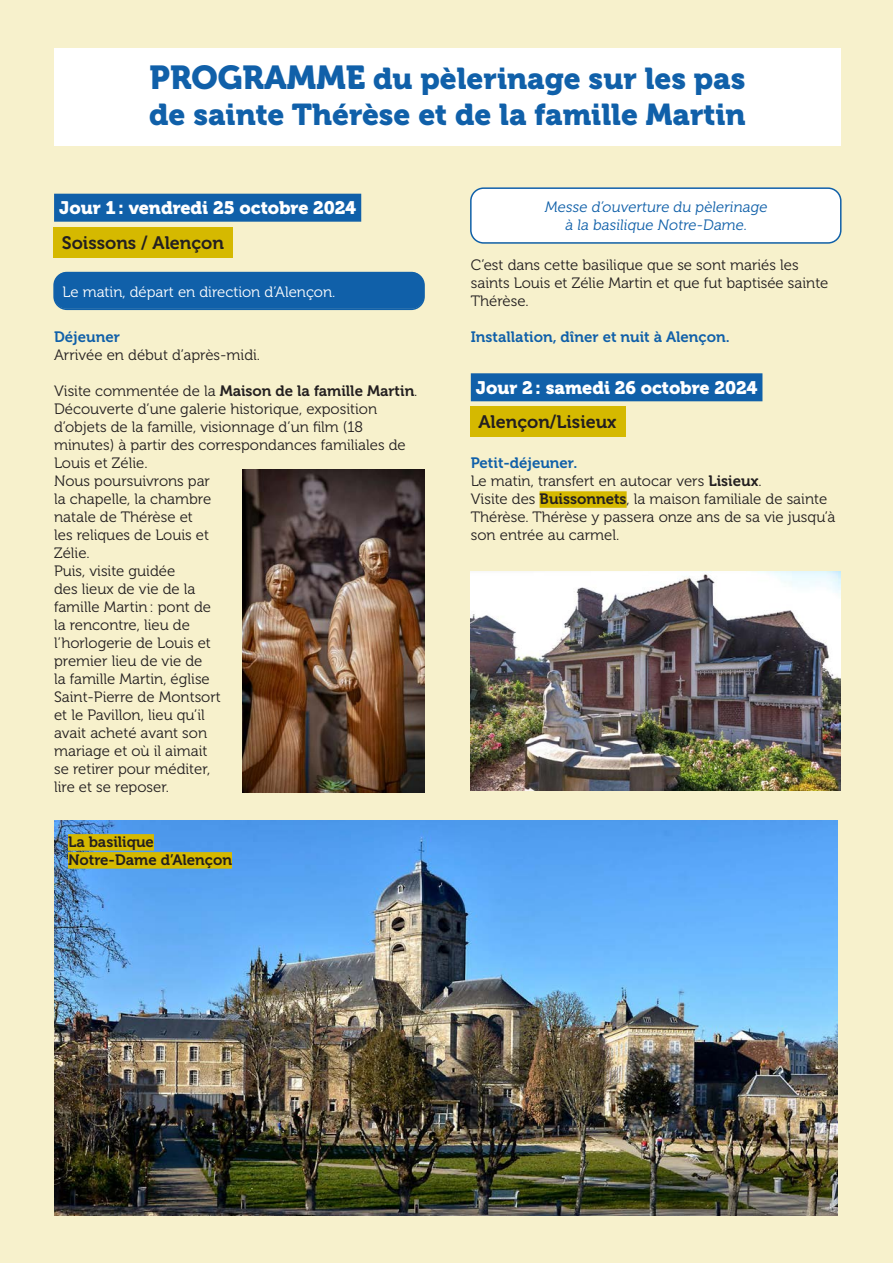
<style>
.page{position:relative;width:893px;height:1263px;background:#f7f1cc}
.page>*{position:absolute;margin:0;border:0;box-sizing:border-box;transform-origin:0 0}
.t1{font:30px/36px "Museo 900";color:#1060a9}
.t2{font:18px "Museo 900";color:#fff}
.t3{font:18px "Museo 700";color:#231f20}
.t4{font:15px/18px "Museo 300";color:#231f20}
.t5{font:15px/18px "Museo 700";color:#231f20}
.t6{font:15px "Museo 700";color:#1060a9}
.t7{font:15px/18px "Museo 300";color:#1060a9;text-align:center}
.t8{font:15px "Museo 300";color:#fff}
.s1{font-size:33px}
.s2{font-family:"Museo 300"}
.s3{font-family:"Museo 700"}
</style>
<div class="page">
<div style="left:54px;top:194px;width:307px;height:28px;border:6px solid #1060a9"></div>
<div style="left:59px;top:196px;width:297px;height:23px;background:#1060a9"></div>
<div style="left:53px;top:227px;width:179px;height:30px;background:#d5b900"></div>
<div style="left:54px;top:272px;width:370px;height:37px;background:#1060a9;border-radius:13px"></div>
<div style="left:53px;top:272px;width:372px;height:38px;border:2px solid #1060a9;border-radius:13px"></div>
<div style="left:471px;top:188px;width:370px;height:54px;background:#fff;border-radius:13px"></div>
<div style="left:470px;top:187px;width:371px;height:57px;border:2px solid #1060a9;border-radius:13px"></div>
<div style="left:471px;top:373px;width:291px;height:28px;border:6px solid #1060a9"></div>
<div style="left:476px;top:376px;width:281px;height:22px;background:#1060a9"></div>
<div style="left:470px;top:406px;width:155px;height:31px;background:#d5b900"></div>
<div style="left:540px;top:491px;width:87px;height:17px;background:#d5b900"></div>
<img style="left:471px;top:572px;width:370px;height:218px">
<div style="left:54px;top:48px;width:787px;height:97px;background:#fff"></div>
<img style="left:243px;top:470px;width:181px;height:322px">
<img style="left:54px;top:821px;width:783px;height:394px">
<div style="left:68px;top:834px;width:86px;height:17px;background:#d5b900"></div>
<div style="left:68px;top:852px;width:164px;height:17px;background:#d5b900"></div>
<h1 class="t1" style="left:149px;top:61px;width:598px"><span class="s1">PROGRAMME</span> du pèlerinage sur les pas de sainte Thérèse et de la famille Martin</h1>
<p class="t2" style="left:59px;top:198px;width:298px">Jour 1 : vendredi 25 octobre 2024</p>
<p class="t3" style="left:62px;top:233px;width:164px">Soissons / Alençon</p>
<p class="t8" style="left:63px;top:283px;width:274px">Le matin, départ en direction d’Alençon.</p>
<p class="t6" style="left:54px;top:328px;width:67px">Déjeuner</p>
<p class="t4" style="left:54px;top:346px;width:208px">Arrivée en début d’après-midi.</p>
<p class="t5" style="left:54px;top:382px;width:365px"><span class="s2">Visite commentée de la</span> Maison de la famille Martin<span class="s2">.</span></p>
<p class="t4" style="left:54px;top:400px;width:353px">Découverte d’une galerie historique, exposition d’objets de la famille, visionnage d’un film (18 minutes) à partir des correspondances familiales de<br>Louis et Zélie.<br>Nous poursuivrons par<br>la chapelle, la chambre<br>natale de Thérèse et<br>les reliques de Louis et<br>Zélie.<br>Puis, visite guidée<br>des lieux de vie de la<br>famille Martin : pont de<br>la rencontre, lieu de<br>l’horlogerie de Louis et<br>premier lieu de vie de<br>la famille Martin, église<br>Saint-Pierre de Montsort<br>et le Pavillon, lieu qu’il<br>avait acheté avant son<br>mariage et où il aimait<br>se retirer pour méditer,<br>lire et se reposer.</p>
<p class="t5" style="left:68px;top:833px;width:165px">La basilique<br>Notre-Dame d’Alençon</p>
<p class="t7" style="left:545px;top:198px;width:226px">Messe d’ouverture du pèlerinage à la basilique Notre-Dame.</p>
<p class="t4" style="left:471px;top:256px;width:359px">C’est dans cette basilique que se sont mariés les saints Louis et Zélie Martin et que fut baptisée sainte<br>Thérèse.</p>
<p class="t6" style="left:471px;top:328px;width:260px">Installation, dîner et nuit à Alençon.</p>
<p class="t2" style="left:476px;top:377px;width:283px">Jour 2 : samedi 26 octobre 2024</p>
<p class="t3" style="left:478px;top:412px;width:140px">Alençon/Lisieux</p>
<p class="t6" style="left:471px;top:454px;width:108px">Petit-déjeuner.</p>
<p class="t4" style="left:471px;top:472px;width:366px">Le matin, transfert en autocar vers <span class="s3">Lisieux</span>.<br>Visite des <span class="s3">Buissonnets</span>, la maison familiale de sainte Thérèse. Thérèse y passera onze ans de sa vie jusqu’à son entrée au carmel.</p>
</div>
